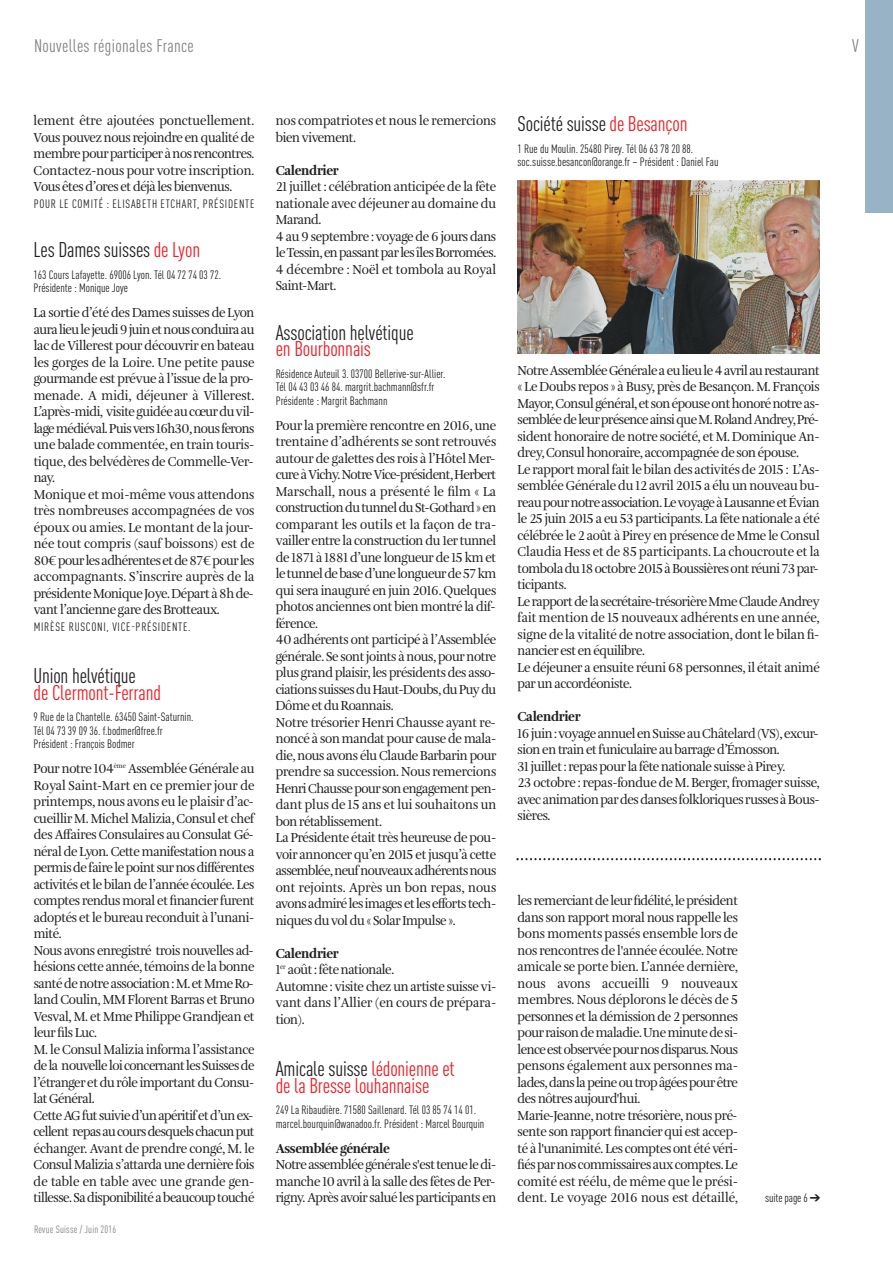
<style>
.page{position:relative;width:893px;height:1263px;background:#fff}
.page>*{position:absolute;margin:0;border:0;box-sizing:border-box;transform-origin:0 0}
.t1{font:condensed 21px "DINOT";letter-spacing:-.005em;color:#231f20}
.t2{font:condensed 21px/16.5px "DINOT";letter-spacing:-.005em;color:#ee1d23}
.t3{font:condensed 18px "DINOT";letter-spacing:.02em;color:#808285}
.t4{font:13.5px/16.5px "Amalia Pro";letter-spacing:-.025em;color:#231f20;scale:.95 1}
.t5{font:13.5px/16.5px "Amalia Pro";letter-spacing:-.005em;color:#231f20;scale:.95 1}
.t6{font:900 13.5px "Amalia Pro";letter-spacing:-.03em;color:#231f20;scale:.95 1}
.t7{font:condensed 12px/13.5px "DINOT";color:#231f20}
.t8{font:condensed 12px "DINOT";letter-spacing:.065em;color:#231f20}
.t9{font:condensed 10.5px "DINOT";letter-spacing:.02em;color:#808285}
.s1{color:#ee1d23}
.s2{font-weight:900}
.s3{color:#231f20}
</style>
<div class="page">
<div style="left:865px;top:0;width:28px;height:213px;background:#99b3c6"></div>
<img style="left:518px;top:181px;width:302px;height:173px">
<svg style="left:516px;top:858px;width:305px;height:2px"></svg>
<h2 class="t3" style="left:34px;top:39px;width:161px">Nouvelles régionales France</h2>
<p class="t4" style="left:34px;top:113px;width:234px;text-align:justify">lement être ajoutées ponctuellement.<br>Vous pouvez nous rejoindre en qualité de membrepourparticiperànos rencontres.<br>Contactez-nous pour votre inscription.<br>Vous êtes d’ores et déjà les bienvenus.</p>
<p class="t8" style="left:34px;top:199px;width:222px">POUR LE COMITÉ : ELISABETH ETCHART, PRÉSIDENTE</p>
<h1 class="t1" style="left:34px;top:242px;width:168px">Les Dames suisses <span class="s1">de Lyon</span></h1>
<p class="t7" style="left:34px;top:269px;width:189px">163 Cours Lafayette. 69006 Lyon. Tél 04 72 74 03 72.<br>Présidente : Monique Joye</p>
<p class="t4" style="left:34px;top:305px;width:234px">La sortie d’été des Dames suisses de Lyon auralieulejeudi9juinetnousconduiraau lac de Villerest pour découvrir en bateau les gorges de la Loire. Une petite pause gourmande est prévue à l’issue de la pro&shy;menade. A midi, déjeuner à Villerest.<br>L’après-midi, visiteguidéeaucœurduvil&shy;lagemédiéval.Puisvers 16h30,nous ferons une balade commentée, en train touris&shy;tique, des belvédères de Commelle-Ver&shy;nay.<br>Monique et moi-même vous attendons très nombreuses accompagnées de vos époux ou amies. Le montant de la jour&shy;née tout compris (sauf boissons) est de 80€pour lesadhérentesetde87€pour les accompagnants. S’inscrire auprès de la présidenteMoniqueJoye.Départà8hde&shy;vant l’ancienne gare des Brotteaux.</p>
<p class="t8" style="left:34px;top:622px;width:158px">MIRÈSE RUSCONI, VICE-PRÉSIDENTE.</p>
<h1 class="t1" style="left:34px;top:668px;width:104px">Union helvétique</h1>
<h1 class="t2" style="left:34px;top:686px;width:129px">de Clermont-Ferrand</h1>
<p class="t7" style="left:34px;top:712px;width:162px">9 Rue de la Chantelle. 63450 Saint-Saturnin.<br>Tél 04 73 39 09 36. f.bodmer@free.fr<br>Président : François Bodmer</p>
<p class="t4" style="left:34px;top:761px;width:234px">Pour notre 104<sup>ème</sup> Assemblée Générale au Royal Saint-Mart en ce premier jour de printemps, nous avons eu le plaisir d’ac&shy;cueillir M. Michel Malizia, Consul et chef des Affaires Consulaires au Consulat Gé&shy;néral de Lyon. Cette manifestation nous a permisdefairelepoint surnosdifférentes activités et le bilan de l’année écoulée. Les comptes rendus moral et financier furent adoptés et le bureau reconduit à l’unani&shy;mité.<br>Nous avons enregistré trois nouvelles ad&shy;hésions cette année, témoins de la bonne santédenotreassociation:M.etMmeRo&shy;land Coulin, MM Florent Barras et Bruno Vesval, M. et Mme Philippe Grandjean et leur fils Luc.<br>M. le Consul Malizia informa l’assistance dela nouvelleloiconcernantlesSuissesde l’étranger et du rôle important du Consu&shy;lat Général.<br>CetteAGfut suivied’unapéritifetd’unex&shy;cellent repasaucoursdesquelschacunput échanger. Avant de prendre congé, M. le Consul Malizia s’attarda une dernière fois de table en table avec une grande gen&shy;tillesse.Sadisponibilitéabeaucouptouché</p>
<p class="t9" style="left:34px;top:1225px;width:84px">Revue Suisse / Juin 2016</p>
<p class="t5" style="left:276px;top:113px;width:234px">nos compatriotes et nous le remercions bien vivement.</p>
<p class="t6" style="left:276px;top:164px;width:68px">Calendrier</p>
<p class="t4" style="left:276px;top:179px;width:234px">21 juillet : célébration anticipée de la fête nationale avec déjeuner au domaine du<br>Marand.<br>4 au 9 septembre : voyage de 6 jours dans leTessin,enpassantpar les îlesBorromées.<br>4 décembre : Noël et tombola au Royal<br>Saint-Mart.</p>
<h1 class="t1" style="left:276px;top:325px;width:139px">Association helvétique</h1>
<h1 class="t2" style="left:276px;top:342px;width:97px">en Bourbonnais</h1>
<p class="t7" style="left:276px;top:368px;width:171px">Résidence Auteuil 3. 03700 Bellerive-sur-Allier.<br>Tél 04 43 03 46 84. margrit.bachmann@sfr.fr<br>Présidente : Margrit Bachmann</p>
<p class="t4" style="left:276px;top:417px;width:234px">Pour la première rencontre en 2016, une trentaine d’adhérents se sont retrouvés autour de galettes des rois à l’Hôtel Mer&shy;cureàVichy.NotreVice-président,Herbert Marschall, nous a présenté le film « La constructiondutunnelduSt-Gothard»en comparant les outils et la façon de tra&shy;vailler entre la construction du 1er tunnel de 1871 à 1881 d’une longueur de 15 km et letunneldebased’unelongueurde57km qui sera inauguré en juin 2016. Quelques photos anciennes ont bien montré la dif&shy;férence.<br>40 adhérents ont participé à l’Assemblée générale. Se sont joints à nous, pour notre plus grand plaisir, les présidents des asso&shy;ciations suissesduHaut-Doubs,duPuydu Dôme et du Roannais.<br>Notre trésorier Henri Chausse ayant re&shy;noncé à son mandat pour cause de mala&shy;die, nous avons élu Claude Barbarin pour prendre sa succession. Nous remercions HenriChaussepour sonengagementpen&shy;dant plus de 15 ans et lui souhaitons un bon rétablissement.<br>La Présidente était très heureuse de pou&shy;voir annoncer qu’en 2015 et jusqu’à cette assemblée,neufnouveauxadhérentsnous ont rejoints. Après un bon repas, nous avonsadmiréles imagesetlesefforts tech&shy;niques du vol du « Solar Impulse ».</p>
<p class="t4" style="left:276px;top:945px;width:234px"><span class="s2">Calendrier<br></span>1<sup>er</sup> août : fête nationale.<br>Automne : visite chez un artiste suisse vi&shy;vant dans l’Allier (en cours de prépara&shy;tion).</p>
<h1 class="t2" style="left:276px;top:1062px;width:180px"><span class="s3">Amicale suisse</span> lédonienne et de la Bresse louhannaise</h1>
<p class="t7" style="left:276px;top:1105px;width:210px">249 La Ribaudière. 71580 Saillenard. Tél 03 85 74 14 01. marcel.bourquin@wanadoo.fr. Président : Marcel Bourquin</p>
<p class="t6" style="left:276px;top:1142px;width:122px">Assemblée générale</p>
<p class="t4" style="left:276px;top:1157px;width:234px;text-align:justify">Notreassembléegénérales'esttenueledi&shy;manche 10 avril à la salle des fêtes de Per&shy;rigny. Après avoir salué les participants en</p>
<h1 class="t1" style="left:518px;top:116px;width:172px">Société suisse <span class="s1">de Besançon</span></h1>
<p class="t7" style="left:518px;top:143px;width:203px">1 Rue du Moulin. 25480 Pirey. Tél 06 63 78 20 88. soc.suisse.besancon@orange.fr – Président : Daniel Fau</p>
<p class="t4" style="left:518px;top:362px;width:320px">NotreAssembléeGénéraleaeulieule4avrilaurestaurant « Le Doubs repos » à Busy, près de Besançon. M. François Mayor,Consulgénéral,et sonépouseonthonorénotreas&shy;sembléedeleurprésenceainsiqueM.RolandAndrey,Pré&shy;sident honoraire de notre société, et M. Dominique An&shy;drey, Consul honoraire, accompagnée de son épouse.<br>Le rapport moral fait le bilan des activités de 2015 : L’As&shy;semblée Générale du 12 avril 2015 a élu un nouveau bu&shy;reaupournotreassociation.LevoyageàLausanneetÉvian le 25 juin 2015 a eu 53 participants. La fête nationale a été célébrée le 2 août à Pirey en présence de Mme le Consul Claudia Hess et de 85 participants. La choucroute et la tomboladu18octobre2015àBoussièresont réuni73par&shy;ticipants.<br>Lerapportdelasecrétaire-trésorièreMmeClaudeAndrey fait mention de 15 nouveaux adhérents en une année, signe de la vitalité de notre association, dont le bilan fi&shy;nancier est en équilibre.<br>Le déjeuner a ensuite réuni 68 personnes, il était animé par un accordéoniste.</p>
<p class="t6" style="left:518px;top:711px;width:68px">Calendrier</p>
<p class="t4" style="left:518px;top:725px;width:320px">16juin:voyageannuelenSuisseauChâtelard(VS),excur&shy;sion en train et funiculaire au barrage d’Émosson.<br>31 juillet : repas pour la fête nationale suisse à Pirey.<br>23 octobre : repas-fondue de M. Berger, fromager suisse, avecanimationpardesdanses folkloriques russesàBous&shy;sières.</p>
<p class="t4" style="left:518px;top:893px;width:234px">les remerciantdeleurfidélité,leprésident dans son rapport moral nous rappelle les bons moments passés ensemble lors de nos rencontres de l'année écoulée. Notre amicale se porte bien. L’année dernière, nous avons accueilli 9 nouveaux membres. Nous déplorons le décès de 5 personnes et la démission de 2 personnes pour raisondemaladie.Uneminutedesi&shy;lenceestobservéepournosdisparus.Nous pensons également aux personnes ma&shy;lades,dans lapeineoutropâgéespourêtre des nôtres aujourd'hui.<br>Marie-Jeanne, notre trésorière, nous pré&shy;sente son rapport financier qui est accep&shy;té à l'unanimité. Les comptes ont été véri&shy;fiésparnos commissairesauxcomptes.Le comité est réélu, de même que le prési&shy;dent. Le voyage 2016 nous est détaillé,</p>
<p class="t7" style="left:765px;top:1192px;width:44px">suite page 6</p>
<h2 class="t3" style="left:852px;top:39px;width:8px">V</h2>
</div>
